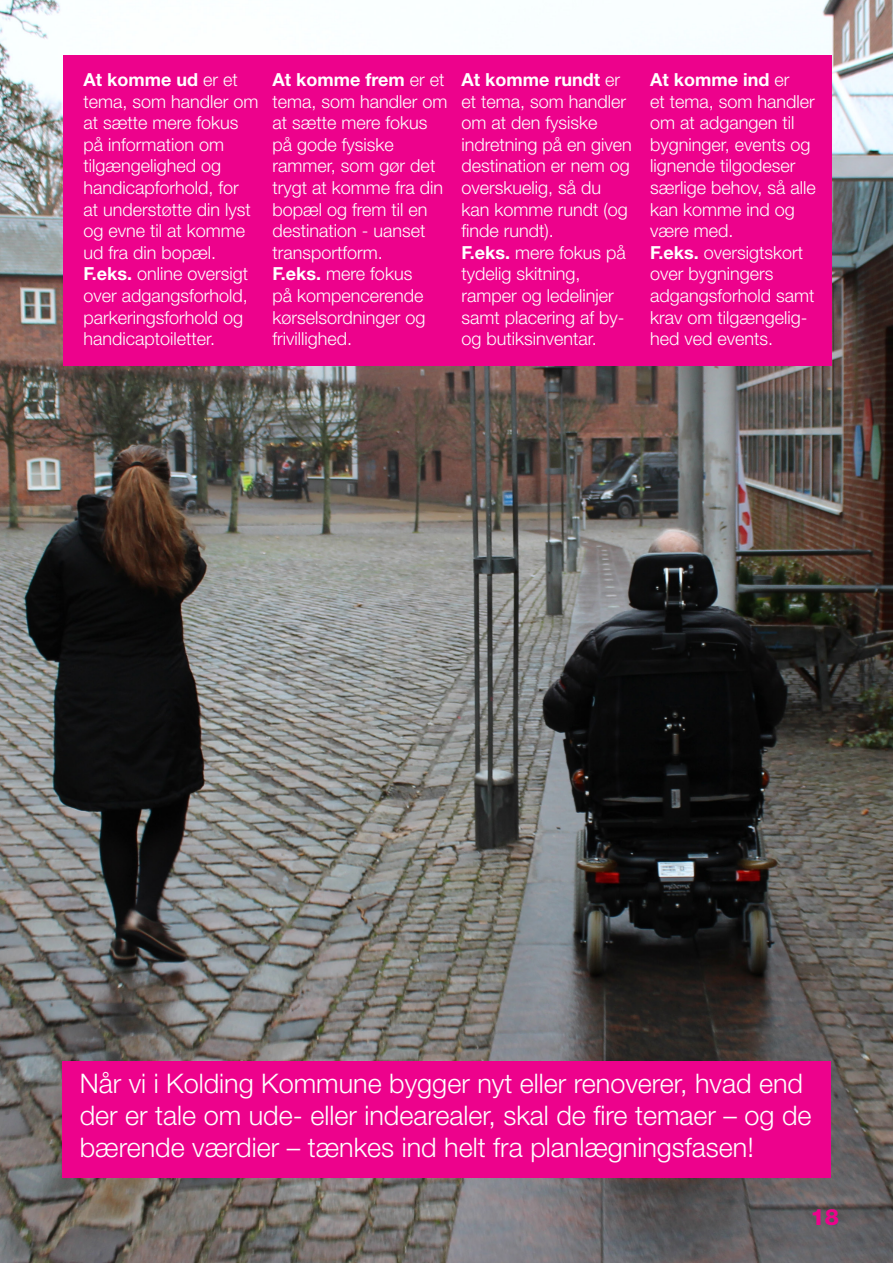
<style>
.page{position:relative;width:893px;height:1263px;background:#fff}
.page>*{position:absolute;margin:0;border:0;box-sizing:border-box;transform-origin:0 0}
.t1{font:300 27px/32.4px "Helvetica Neue LT Std";color:#fff}
.t2{font:800 22.5px "Helvetica Neue LT Std";color:#ed028c}
.t3{font:300 18px/21.6px "Helvetica Neue LT Std";color:#fff}
.s1{font-weight:700}
</style>
<div class="page">
<img style="left:0;top:0;width:893px;height:1263px">
<div style="left:64px;top:55px;width:768px;height:311px;background:#ed028c"></div>
<div style="left:62px;top:1061px;width:769px;height:117px;background:#ed028c"></div>
<p class="t3" style="left:83px;top:68px;width:177px"><span class="s1">At komme ud</span> er et tema, som handler om at sætte mere fokus på information om tilgængelighed og handicapforhold, for<br>at understøtte din lyst og evne til at komme ud fra din bopæl.</p>
<p class="t3" style="left:83px;top:263px;width:166px"><span class="s1">F.eks.</span> online oversigt over adgangsforhold, parkeringsforhold og handicaptoiletter.</p>
<p class="t3" style="left:273px;top:68px;width:177px"><span class="s1">At komme frem</span> er et tema, som handler om at sætte mere fokus på gode fysiske rammer, som gør det trygt at komme fra din bopæl og frem til en destination - uanset transportform.</p>
<p class="t3" style="left:273px;top:263px;width:155px"><span class="s1">F.eks.</span> mere fokus på kompencerende kørselsordninger og frivillighed.</p>
<p class="t3" style="left:461px;top:68px;width:166px"><span class="s1">At komme rundt</span> er et tema, som handler om at den fysiske</p>
<p class="t3" style="left:461px;top:133px;width:172px">indretning på en given destination er nem og overskuelig, så du kan komme rundt (og finde rundt).</p>
<p class="t3" style="left:461px;top:241px;width:166px"><span class="s1">F.eks.</span> mere fokus på tydelig skitning, ramper og ledelinjer samt placering af by&shy;og butiksinventar.</p>
<p class="t3" style="left:650px;top:68px;width:167px"><span class="s1">At komme ind</span> er<br>et tema, som handler om at adgangen til bygninger, events og lignende tilgodeser særlige behov, så alle kan komme ind og være med.</p>
<p class="t3" style="left:650px;top:241px;width:166px"><span class="s1">F.eks.</span> oversigtskort over bygningers adgangsforhold samt krav om tilgængelig&shy;hed ved events.</p>
<p class="t1" style="left:80px;top:1066px;width:733px">Når vi i Kolding Kommune bygger nyt eller renoverer, hvad end der er tale om ude- eller indearealer, skal de fire temaer – og de bærende værdier – tænkes ind helt fra planlægningsfasen!</p>
<p class="t2" style="left:811px;top:1204px;width:30px">18</p>
</div>
